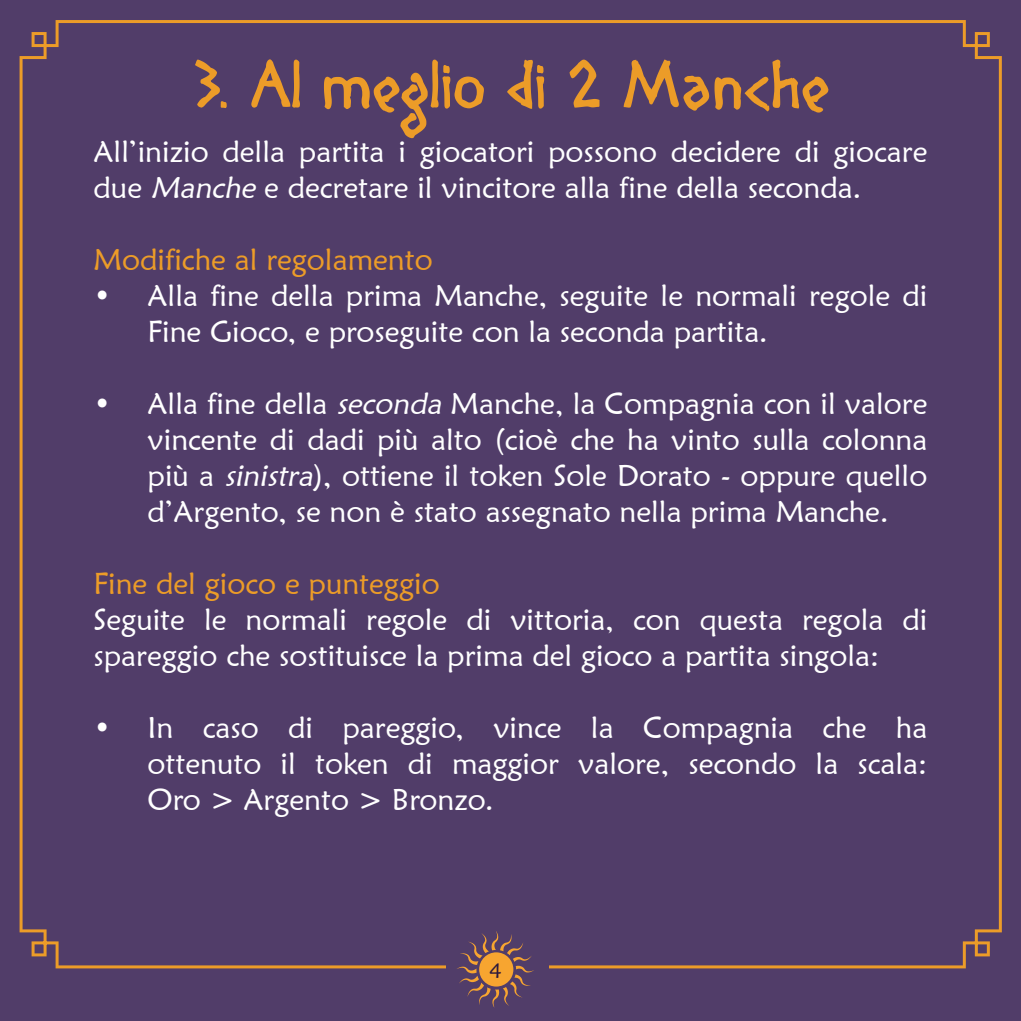
<style>
.page{position:relative;width:1021px;height:1021px;background:#fff}
.page>*{position:absolute;margin:0;border:0;box-sizing:border-box;transform-origin:0 0}
.t1{font:60px "Diogenes";letter-spacing:.03em;color:#ec9c28}
.t2{font:30px/36px "Maiandra GD";color:#fff}
.t3{font:30px "Maiandra GD";color:#ec9c28}
.t4{font:21px "Maiandra GD";color:#2d1a3d}
.s1{font-style:italic}
</style>
<div class="page">
<div style="left:0;top:0;width:1020px;height:1020px;background:#513d69"></div>
<div style="left:20px;top:20px;width:981px;height:948px;background:#513d69"></div>
<div style="left:446px;top:929px;width:103px;height:78px;background:#513d69"></div>
<svg style="left:457px;top:931px;width:77px;height:76px"></svg>
<div style="left:479px;top:952px;width:34px;height:34px;background:#f7a530;border-radius:50%"></div>
<h1 class="t1" style="left:193px;top:52px;width:637px">3. Al meglio di 2 Manche</h1>
<p class="t2" style="left:94px;top:133px;width:835px">All’inizio della partita i giocatori possono decidere di giocare due <span class="s1">Manche</span> e decretare il vincitore alla fine della seconda.</p>
<p class="t3" style="left:94px;top:241px;width:341px">Modifiche al regolamento</p>
<p class="t2" style="left:148px;top:277px;width:781px;text-indent:-54px">• Alla fine della prima Manche, seguite le normali regole di<br>Fine Gioco, e proseguite con la seconda partita.</p>
<p class="t2" style="left:148px;top:385px;width:781px;text-align:justify;text-indent:-54px">• Alla fine della <span class="s1">seconda</span> Manche, la Compagnia con il valore vincente di dadi più alto (cioè che ha vinto sulla colonna più a <span class="s1">sinistra</span>), ottiene il token Sole Dorato - oppure quello d’Argento, se non è stato assegnato nella prima Manche.</p>
<p class="t3" style="left:94px;top:565px;width:347px">Fine del gioco e punteggio</p>
<p class="t2" style="left:94px;top:601px;width:835px">Seguite le normali regole di vittoria, con questa regola di spareggio che sostituisce la prima del gioco a partita singola:</p>
<p class="t2" style="left:148px;top:709px;width:781px;text-align:justify;text-indent:-54px">• In caso di pareggio, vince la Compagnia che ha ottenuto il token di maggior valore, secondo la scala:<br>Oro &gt; Argento &gt; Bronzo.</p>
<p class="t4" style="left:489px;top:957px;width:13px">4</p>
</div>
